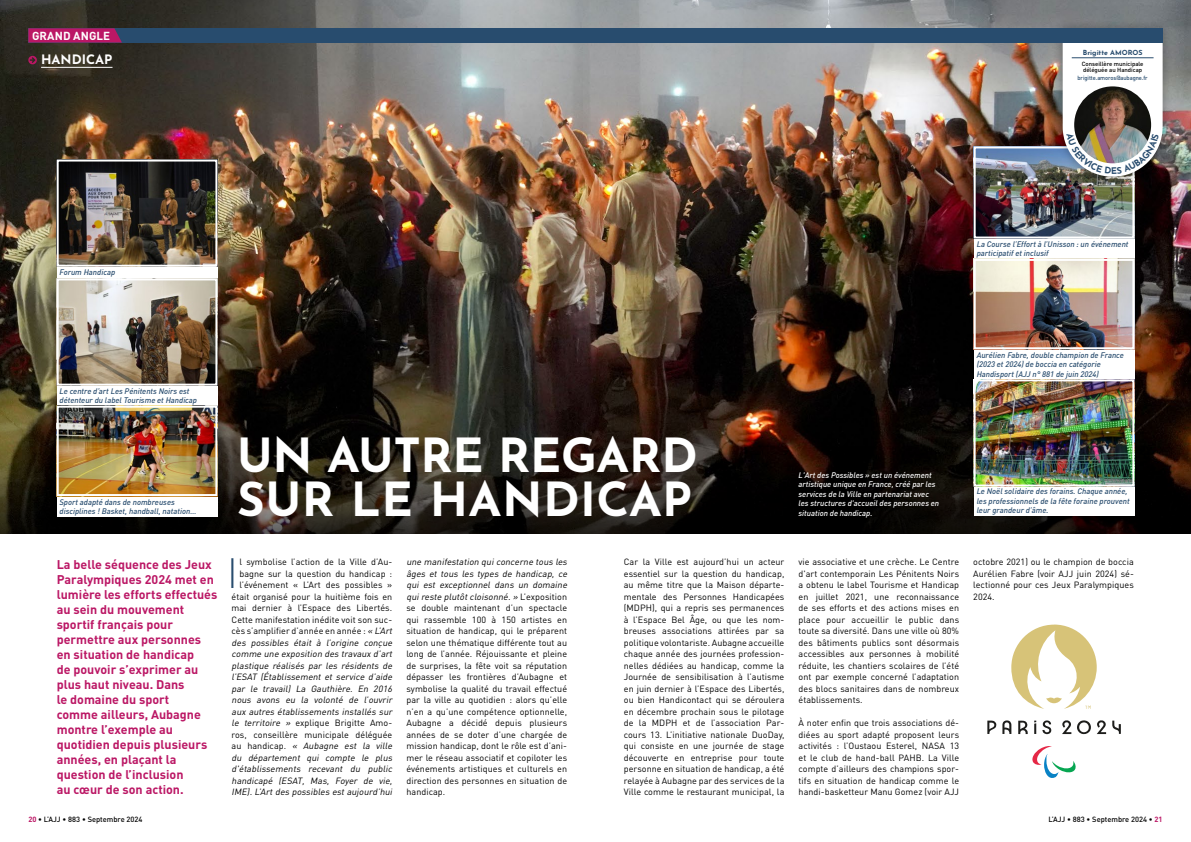
<style>
.page{position:relative;width:1191px;height:842px;background:#fff}
.page>*{position:absolute;margin:0;border:0;box-sizing:border-box;transform-origin:0 0}
.t1{font:700 47px/44px "Josefin Sans";color:#fff}
.t2{font:300 41.4px "Josefin Sans";color:#284c6e}
.t3{font:700 13px "Josefin Sans";color:#fff}
.t4{font:700 12.5px/15px "DIN Pro";color:#bb1765}
.t5{font:700 11.5px "DIN Pro";letter-spacing:.01em;color:#fff}
.t6{font:9px/11.5px "DIN Pro";letter-spacing:.005em;color:#000;text-align:justify}
.t7{font:italic 9px/11.5px "DIN Pro";color:#000;text-align:right}
.t8{font:italic 500 8px/9.5px "DIN";color:#284c6e}
.t9{font:italic 500 8px/9.5px "DIN";color:#fff}
.t10{font:500 7.5px "DIN Pro";color:#000}
.t11{font:700 7px "Josefin Sans";color:#284c6e}
.t12{font:500 6px/6.5px "DIN Pro";color:#000}
.t13{font:500 6px "DIN Pro";letter-spacing:-.01em;color:#284c6e;scale:.95 1}
.s1{font-style:normal}
.s2{font-style:italic}
.s3{font-weight:700;color:#bb1765}
</style>
<div class="page">
<img style="left:0;top:0;width:1191px;height:446px">
<svg style="left:0;top:446px;width:1191px;height:87px;background:#19140e"></svg>
<div style="left:57px;top:266px;width:160px;height:12px;background:#fff"></div>
<div style="left:57px;top:384px;width:160px;height:22px;background:#fff"></div>
<div style="left:57px;top:495px;width:160px;height:22px;background:#fff"></div>
<img style="left:60px;top:163px;width:154px;height:101px">
<div style="left:57px;top:160px;width:160px;height:107px;border:2px solid #fff"></div>
<img style="left:60px;top:281px;width:154px;height:102px">
<div style="left:57px;top:278px;width:160px;height:108px;border:2px solid #fff"></div>
<img style="left:60px;top:409px;width:154px;height:84px">
<div style="left:57px;top:406px;width:160px;height:90px;border:2px solid #fff"></div>
<div style="left:973px;top:237px;width:161px;height:22px;background:#fff"></div>
<div style="left:973px;top:348px;width:161px;height:31px;background:#fff"></div>
<div style="left:973px;top:485px;width:161px;height:31px;background:#fff"></div>
<img style="left:976px;top:149px;width:155px;height:87px">
<div style="left:973px;top:146px;width:161px;height:93px;border:2px solid #fff"></div>
<img style="left:976px;top:262px;width:155px;height:84px">
<div style="left:973px;top:259px;width:161px;height:90px;border:2px solid #fff"></div>
<img style="left:976px;top:382px;width:155px;height:101px">
<div style="left:973px;top:379px;width:161px;height:107px;border:2px solid #fff"></div>
<div style="left:1053px;top:19px;width:119px;height:167px;background:#000;opacity:.3"></div>
<svg style="left:987px;top:721px;width:9px;height:13px"></svg>
<svg style="left:1002px;top:720px;width:9px;height:14px"></svg>
<svg style="left:1018px;top:720px;width:9px;height:14px"></svg>
<svg style="left:1034px;top:721px;width:2px;height:13px"></svg>
<svg style="left:1042px;top:720px;width:9px;height:14px"></svg>
<svg style="left:1062px;top:720px;width:44px;height:15px"></svg>
<svg style="left:1112px;top:721px;width:8px;height:13px"></svg>
<svg style="left:1032px;top:746px;width:44px;height:32px"></svg>
<svg style="left:1011px;top:624px;width:85px;height:85px"></svg>
<hr style="left:41px;top:67px;width:71px;height:1px;background:#fff">
<svg style="left:28px;top:56px;width:9px;height:8px"></svg>
<div style="left:28px;top:28px;width:567px;height:15px;background:#284c6e"></div>
<div style="left:595px;top:28px;width:567px;height:15px;background:#284c6e"></div>
<svg style="left:28px;top:28px;width:94px;height:15px"></svg>
<img style="left:1062px;top:43px;width:100px;height:134px">
<p class="t5" style="left:32px;top:28px;width:79px">GRAND ANGLE</p>
<h3 class="t3" style="left:41px;top:48px;width:73px">HANDICAP</h3>
<p class="t11" style="left:1082px;top:46px;width:61px">Brigitte AMOROS</p>
<p class="t12" style="left:1081px;top:60px;width:63px">Conseillère municipale déléguée au Handicap</p>
<p class="t13" style="left:1077px;top:74px;width:75px">brigitte.amoros@aubagne.fr</p>
<p class="t8" style="left:60px;top:267px;width:57px">Forum Handicap</p>
<p class="t8" style="left:976px;top:239px;width:153px">La Course l’Effort à l’Unisson : un événement participatif et inclusif</p>
<p class="t8" style="left:60px;top:386px;width:139px">Le centre d’art Les Pénitents Noirs est détenteur du label Tourisme et Handicap</p>
<p class="t8" style="left:60px;top:497px;width:138px">Sport adapté dans de nombreuses disciplines ! Basket, handball, natation…</p>
<h1 class="t1" style="left:237px;top:427px;width:462px">UN AUTRE REGARD<br>SUR LE HANDICAP</h1>
<p class="t9" style="left:798px;top:470px;width:142px">L'Art des Possibles » est un événement artistique unique en France, créé par les services de la Ville en partenariat avec les structures d'accueil des personnes en situation de handicap.</p>
<p class="t8" style="left:976px;top:350px;width:149px">Aurélien Fabre, double champion de France (2023 et 2024) de boccia en catégorie<br>Handisport (AJJ n° 881 de juin 2024)</p>
<p class="t8" style="left:976px;top:486px;width:155px">Le Noël solidaire des forains. Chaque année, les professionnels de la fête foraine prouvent leur grandeur d’âme.</p>
<p class="t4" style="left:57px;top:556px;width:162px">La belle séquence des Jeux<br>Paralympiques 2024 met en lumière les efforts effectués au sein du mouvement sportif français pour permettre aux personnes en situation de handicap<br>de pouvoir s’exprimer au plus haut niveau. Dans<br>le domaine du sport<br>comme ailleurs, Aubagne montre l’exemple au quotidien depuis plusieurs années, en plaçant la question de l’inclusion<br>au cœur de son action.</p>
<h2 class="t2" style="left:227px;top:541px;width:13px">I</h2>
<p class="t7" style="left:231px;top:556px;width:164px"><span class="s1">l symbolise l’action de la Ville d’Au&shy;bagne sur la question du handicap : l’événement « L’Art des possibles » était organisé pour la huitième fois en mai dernier à l’Espace des Libertés.<br>Cette manifestation inédite voit son suc&shy;cès s’amplifier d’année en année :</span> « L’Art des possibles était à l’origine conçue comme une exposition des travaux d’art plastique réalisés par les résidents de l’ESAT (Établissement et service d’aide par le travail) La Gauthière. En 2016 nous avons eu la volonté de l’ouvrir aux autres établissements installés sur le territoire » <span class="s1">explique Brigitte Amo&shy;ros, conseillère municipale déléguée a u h a n d i ca p .</span> « Aubagne est la ville du département qui compte le plus d'établissements recevant du public handicapé (ESAT, Mas, Foyer de vie, IME).L’Artdes possibles estaujourd’hui</p>
<p class="t6" style="left:406px;top:556px;width:164px;text-align:left"><span class="s2">une manifestation quiconcerne tous les âges et tous les types de handicap, ce qui est exceptionnel dans un domaine quireste plutôtcloisonné.»</span> L’ ex p o s i t i o n se double maintenant d’un spectacle qui rassemble 100 à 150 artistes en situation de handicap, qui le préparent selon une thématique différente tout au long de l’année. Réjouissante et pleine de surprises, la fête voit sa réputation dépasser les frontières d’Aubagne et symbolise la qualité du travail effectué par la ville au quotidien : alors qu’elle n’en a qu’une compétence optionnelle, Aubagne a décidé depuis plusieurs années de se doter d’une chargée de mission handicap, dont le rôle est d’ani&shy;mer le réseau associatif et copiloter les événements artistiques et culturels en direction des personnes en situation de handicap.</p>
<p class="t6" style="left:624px;top:556px;width:162px">Car la Ville est aujourd’hui un acteur essentiel sur la question du handicap, au même titre que la Maison départe&shy;mentale des Personnes Handicapées (MDPH), qui a repris ses permanences à l’Espace Bel Âge, ou que les nom&shy;breuses associations attirées par sa politique volontariste. Aubagne accueille chaque année des journées profession&shy;nelles dédiées au handicap, comme la Journée de sensibilisation à l’autisme en juin dernier à l’Espace des Libertés, ou bien Handicontact qui se déroulera en décembre prochain sous le pilotage de la MDPH et de l’association Par&shy;cours 13. L’initiative nationale DuoDay, qui consiste en une journée de stage découverte en entreprise pour toute personne en situation de handicap, a été relayée à Aubagne par des services de la Ville comme le restaurant municipal, la</p>
<p class="t6" style="left:798px;top:556px;width:162px">vie associative et une crèche. Le Centre d'art contemporain Les Pénitents Noirs a obtenu le label Tourisme et Handicap en juillet 2021, une reconnaissance de ses efforts et des actions mises en place pour accueillir le public dans toute sa diversité. Dans une ville où 80% des bâtiments publics sont désormais accessibles aux personnes à mobilité réduite, les chantiers scolaires de l’été ont par exemple concerné l’adaptation des blocs sanitaires dans de nombreux établissements.</p>
<p class="t6" style="left:798px;top:717px;width:162px">À noter enfin que trois associations dé&shy;diées au sport adapté proposent leurs activités : l’Oustaou Esterel, NASA 13 et le club de hand-ball PAHB. La Ville compte d’ailleurs des champions spor&shy;tifs en situation de handicap comme le handi-basketteur Manu Gomez (voir AJJ</p>
<p class="t6" style="left:973px;top:556px;width:162px">octobre 2021) ou le champion de boccia Aurélien Fabre (voir AJJ juin 2024) sé&shy;lectionné pour ces Jeux Paralympiques 2024.</p>
<p class="t10" style="left:28px;top:814px;width:116px"><span class="s3">20</span> • L’AJJ • 883 • Septembre 2024</p>
<p class="t10" style="left:1048px;top:814px;width:116px">L’AJJ • 883 • Septembre 2024 • <span class="s3">21</span></p>
</div>
